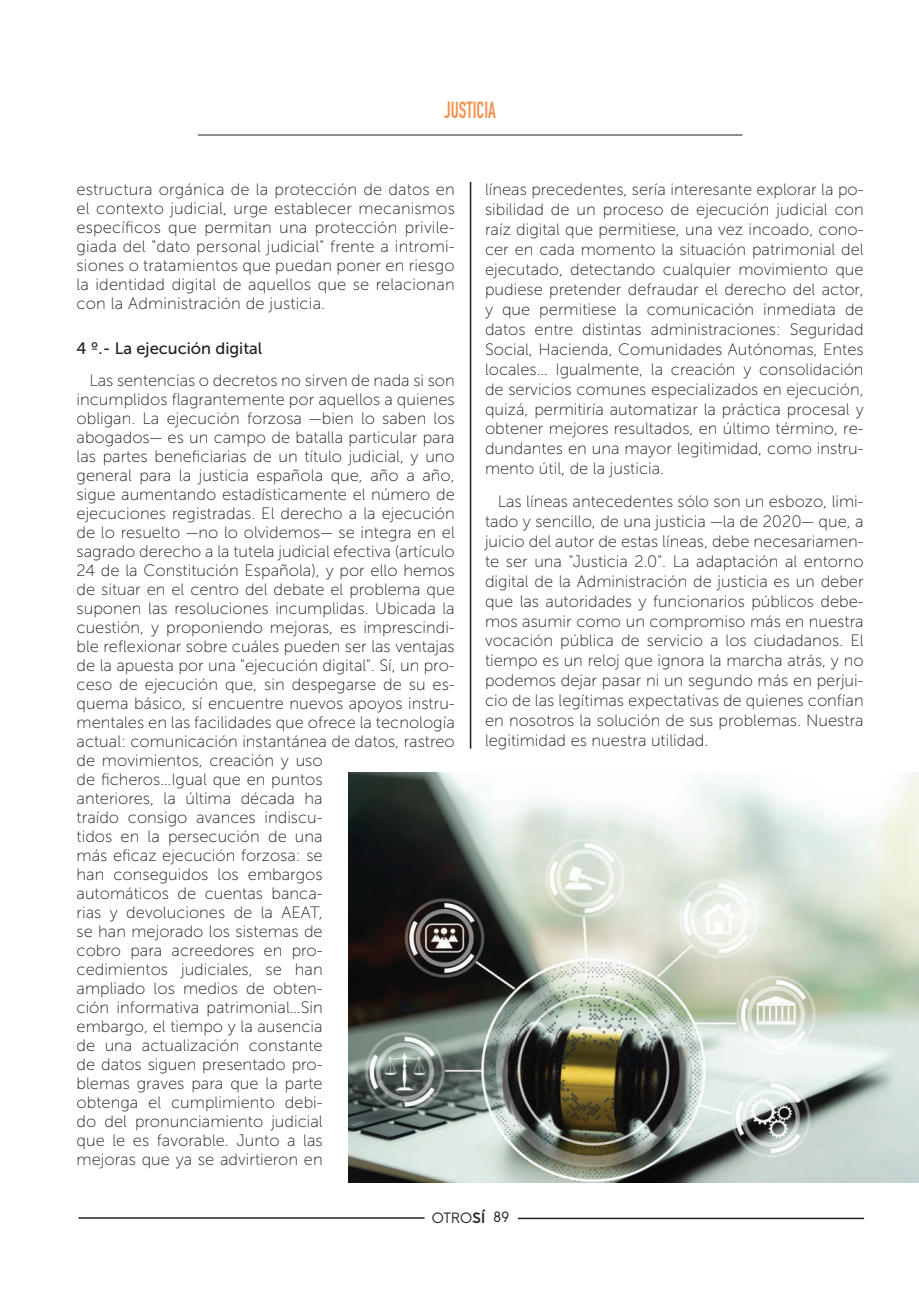
<style>
.page{position:relative;width:919px;height:1289px;background:#fff}
.page>*{position:absolute;margin:0;border:0;box-sizing:border-box;transform-origin:0 0}
.t1{font:23.1px "DIN Engschrift Std";color:#f69251;scale:.82 1}
.t2{font:16.5px/19px "Museo Sans 100";color:#231f20;text-align:justify}
.t3{font:16.5px "Museo Sans 500";color:#231f20}
.t4{font:15px "MTT Milano";letter-spacing:-.01em;color:#231f20}
.s1{font-weight:700}
</style>
<div class="page">
<hr style="left:198px;top:135px;width:544px;height:1px;background:#231f20">
<hr style="left:518px;top:1217px;width:346px;height:2px;background:#231f20">
<hr style="left:78px;top:1217px;width:346px;height:1px;background:#231f20">
<img style="left:349px;top:772px;width:569px;height:410px">
<hr style="left:470px;top:182px;width:1px;height:566px;background:#231f20">
<h1 class="t1" style="left:444px;top:97px;width:64px">JUSTICIA</h1>
<p class="t2" style="left:77px;top:181px;width:380px">estructura orgánica de la protección de datos en el contexto judicial, urge establecer mecanismos específicos que permitan una protección privile&shy;giada del "dato personal judicial" frente a intromi&shy;siones o tratamientos que puedan poner en riesgo la identidad digital de aquellos que se relacionan con la Administración de justicia.</p>
<p class="t3" style="left:77px;top:342px;width:187px">4 º.- La ejecución digital</p>
<p class="t2" style="left:77px;top:372px;width:380px;text-align:left;text-indent:13px">Las sentencias o decretos no sirven de nada si son incumplidos flagrantemente por aquellos a quienes obligan. La ejecución forzosa —bien lo saben los abogados— es un campo de batalla particular para las partes beneficiarias de un título judicial, y uno general para la justicia española que, año a año, sigue aumentando estadísticamente el número de ejecuciones registradas. El derecho a la ejecución de lo resuelto —no lo olvidemos— se integra en el sagrado derecho a la tutela judicial efectiva (artículo 24 de la Constitución Española), y por ello hemos de situar en el centro del debate el problema que suponen las resoluciones incumplidas. Ubicada la cuestión, y proponiendo mejoras, es imprescindi&shy;ble reflexionar sobre cuáles pueden ser las ventajas de la apuesta por una "ejecución digital". Sí, un pro&shy;ceso de ejecución que, sin despegarse de su es&shy;quema básico, sí encuentre nuevos apoyos instru&shy;mentales en las facilidades que ofrece la tecnología actual: comunicación instantánea de datos, rastreo de movimientos, creación y uso<br>de ficheros…Igual que en puntos<br>anteriores, la última década ha<br>traído consigo avances indiscu-<br>tidos en la persecución de una<br>más eficaz ejecución forzosa: se<br>han conseguidos los embargos<br>automáticos de cuentas banca-<br>rias y devoluciones de la AEAT,<br>se han mejorado los sistemas de<br>cobro para acreedores en pro-<br>cedimientos judiciales, se han<br>ampliado los medios de obten-<br>ción informativa patrimonial…Sin<br>embargo, el tiempo y la ausencia<br>de una actualización constante<br>de datos siguen presentado pro-<br>blemas graves para que la parte<br>obtenga el cumplimiento debi-<br>do del pronunciamiento judicial<br>que le es favorable. Junto a las<br>mejoras que ya se advirtieron en</p>
<p class="t2" style="left:485px;top:181px;width:380px;line-height:20px">líneas precedentes, sería interesante explorar la po&shy;sibilidad de un proceso de ejecución judicial con raíz digital que permitiese, una vez incoado, cono&shy;cer en cada momento la situación patrimonial del ejecutado, detectando cualquier movimiento que pudiese pretender defraudar el derecho del actor, y que permitiese la comunicación inmediata de datos entre distintas administraciones: Seguridad Social, Hacienda, Comunidades Autónomas, Entes locales… Igualmente, la creación y consolidación de servicios comunes especializados en ejecución, quizá, permitiría automatizar la práctica procesal y obtener mejores resultados, en último término, re&shy;dundantes en una mayor legitimidad, como instru&shy;mento útil, de la justicia.</p>
<p class="t2" style="left:485px;top:493px;width:380px;line-height:20px;text-indent:13px">Las líneas antecedentes sólo son un esbozo, limi&shy;tado y sencillo, de una justicia —la de 2020— que, a juicio del autor de estas líneas, debe necesariamen&shy;te ser una "Justicia 2.0". La adaptación al entorno digital de la Administración de justicia es un deber que las autoridades y funcionarios públicos debe&shy;mos asumir como un compromiso más en nuestra vocación pública de servicio a los ciudadanos. El tiempo es un reloj que ignora la marcha atrás, y no podemos dejar pasar ni un segundo más en perjui&shy;cio de las legítimas expectativas de quienes confían en nosotros la solución de sus problemas. Nuestra legitimidad es nuestra utilidad.</p>
<p class="t4" style="left:432px;top:1209px;width:79px">OTRO<span class="s1">SÍ</span> 89</p>
</div>
